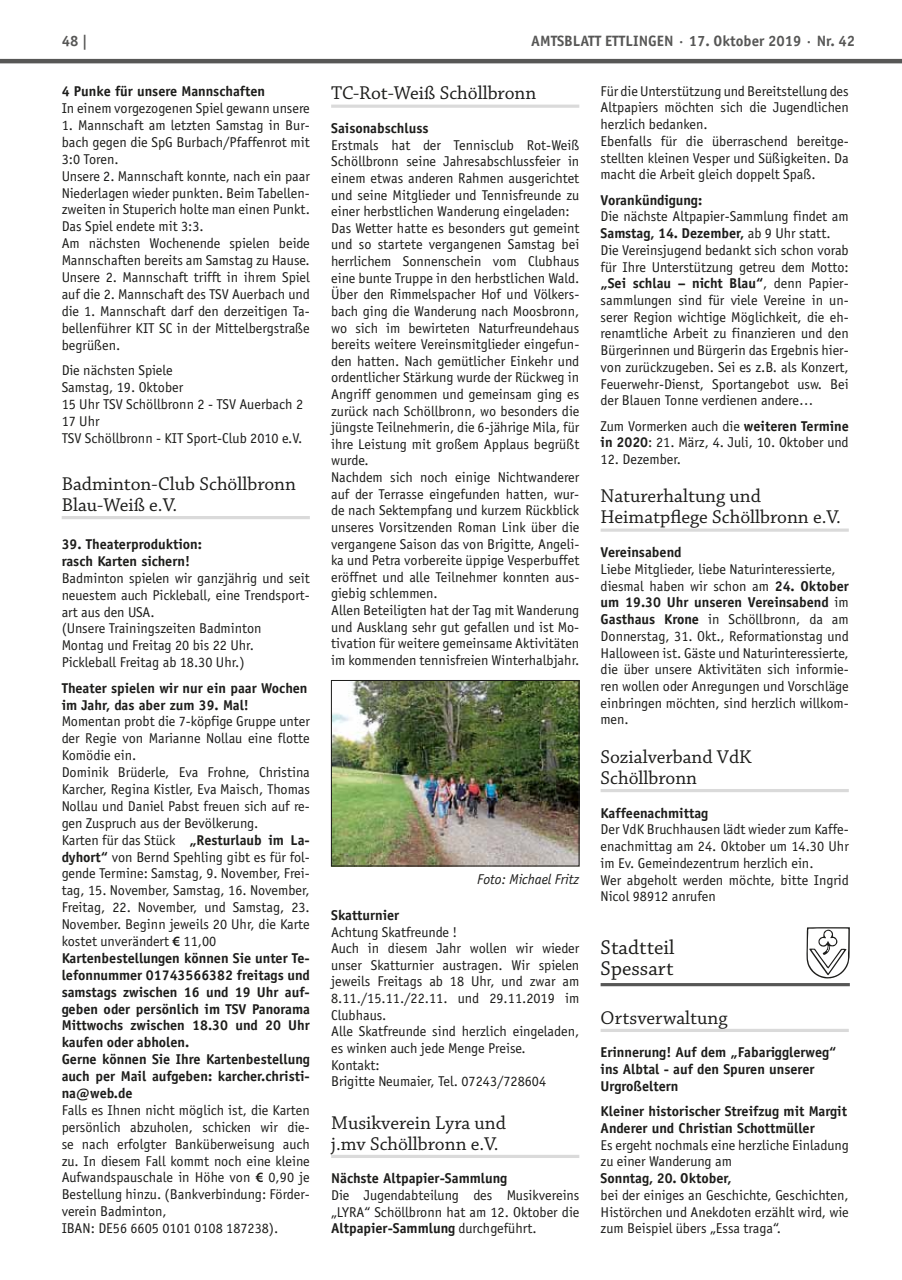
<style>
.page{position:relative;width:902px;height:1280px;background:#fff}
.page>*{position:absolute;margin:0;border:0;box-sizing:border-box;transform-origin:0 0}
.t1{font:21px/21px "Chaparral Pro";color:#1d1d1b}
.t2{font:19.5px/21.1px "Chaparral Pro";color:#1d1d1b}
.t3{font:700 15px "Officina Sans";color:#575756}
.t4{font:14.25px/17px "Officina Sans";color:#1d1d1b}
.t5{font:700 14.25px/16.8px "Officina Sans";color:#1d1d1b}
.t6{font:italic 14.25px "Officina Sans";color:#1d1d1b}
.s1{font-weight:700}
.s2{font-family:"Myriad Pro";font-weight:600}
</style>
<div class="page">
<hr style="left:0;top:59px;width:901px;height:4px;background:#575756">
<hr style="left:62px;top:516px;width:248px;height:3px;background:#dadada">
<hr style="left:331px;top:105px;width:248px;height:3px;background:#dadada">
<hr style="left:331px;top:1155px;width:248px;height:3px;background:#dadada">
<img style="left:333px;top:682px;width:244px;height:182px">
<div style="left:331px;top:680px;width:248px;height:186px;border:1px solid #1d1d1b"></div>
<hr style="left:600px;top:528px;width:248px;height:4px;background:#e4e4e4">
<hr style="left:600px;top:789px;width:248px;height:3px;background:#dadada">
<hr style="left:600px;top:1029px;width:248px;height:3px;background:#dadada">
<svg style="left:806px;top:927px;width:43px;height:52px"></svg>
<hr style="left:600px;top:983px;width:249px;height:3px;background:#575756">
<p class="t3" style="left:62px;top:32px;width:28px">48 |</p>
<p class="t3" style="left:531px;top:32px;width:325px">Amtsblatt Ettlingen · 17. Oktober 2019 · Nr. 42</p>
<p class="t5" style="left:62px;top:83px;width:205px">4 Punke für unsere Mannschaften</p>
<p class="t4" style="left:62px;top:100px;width:250px">In einem vorgezogenen Spiel gewann unsere</p>
<p class="t4" style="left:62px;top:117px;width:250px">1. Mannschaft am letzten Samstag in Bur&shy;bach gegen die SpG Burbach/Pfaffenrot mit 3:0 Toren.<br>Unsere 2. Mannschaft konnte, nach ein paar Niederlagen wieder punkten. Beim Tabellen&shy;zweiten in Stuperich holte man einen Punkt.<br>Das Spiel endete mit 3:3.<br>Am nächsten Wochenende spielen beide Mannschaften bereits am Samstag zu Hause.<br>Unsere 2. Mannschaft trifft in ihrem Spiel auf die 2. Mannschaft des TSV Auerbach und die 1. Mannschaft darf den derzeitigen Ta&shy;bellenführer KIT SC in der Mittelbergstraße begrüßen.</p>
<p class="t4" style="left:62px;top:362px;width:243px">Die nächsten Spiele<br>Samstag, 19. Oktober<br>15 Uhr TSV Schöllbronn 2 - TSV Auerbach 2<br>17 Uhr<br>TSV Schöllbronn - KIT Sport-Club 2010 e.V.</p>
<h2 class="t2" style="left:62px;top:473px;width:236px">Badminton-Club Schöllbronn<br>Blau-Weiß e.V.</h2>
<p class="t5" style="left:62px;top:536px;width:142px">39. Theaterproduktion: rasch Karten sichern!</p>
<p class="t4" style="left:62px;top:569px;width:250px">Badminton spielen wir ganzjährig und seit neuestem auch Pickleball, eine Trendsport&shy;art aus den USA.<br>(Unsere Trainingszeiten Badminton<br>Montag und Freitag 20 bis 22 Uhr.<br>Pickleball Freitag ab 18.30 Uhr.)</p>
<p class="t5" style="left:62px;top:679px;width:247px">Theater spielen wir nur ein paar Wochen im Jahr, das aber zum 39. Mal!</p>
<p class="t4" style="left:62px;top:713px;width:250px">Momentan probt die 7-köpfige Gruppe unter der Regie von Marianne Nollau eine flotte Komödie ein.<br>Dominik Brüderle, Eva Frohne, Christina Karcher, Regina Kistler, Eva Maisch, Thomas Nollau und Daniel Pabst freuen sich auf re&shy;gen Zuspruch aus der Bevölkerung.<br>Karten für das Stück <span class="s1">„Resturlaub im La&shy;dyhort“</span> von Bernd Spehling gibt es für fol&shy;gende Termine: Samstag, 9. November, Frei&shy;tag, 15. November, Samstag, 16. November, Freitag, 22. November, und Samstag, 23.<br>November. Beginn jeweils 20 Uhr, die Karte kostet unverändert <span class="s2">€</span> 11,00<br><span class="s1">Kartenbestellungen können Sie unter Te&shy;lefonnummer 01743566382 freitags und samstags zwischen 16 und 19 Uhr auf&shy;geben oder persönlich im TSV Panorama Mittwochs zwischen 18.30 und 20 Uhr kaufen oder abholen.<br>Gerne können Sie Ihre Kartenbestellung auch per Mail aufgeben: karcher.christi&shy;na@web.de</span></p>
<p class="t4" style="left:62px;top:1101px;width:250px">Falls es Ihnen nicht möglich ist, die Karten persönlich abzuholen, schicken wir die&shy;se nach erfolgter Banküberweisung auch zu. In diesem Fall kommt noch eine kleine Aufwandspauschale in Höhe von <span class="s2">€</span> 0,90 je Bestellung hinzu. (Bankverbindung: Förder&shy;verein Badminton,<br>IBAN: DE56 6605 0101 0108 187238).</p>
<p class="t4" style="left:600px;top:83px;width:250px">Für die Unterstützung und Bereitstellung des Altpapiers möchten sich die Jugendlichen herzlich bedanken.<br>Ebenfalls für die überraschend bereitge&shy;stellten kleinen Vesper und Süßigkeiten. Da macht die Arbeit gleich doppelt Spaß.</p>
<p class="t5" style="left:600px;top:191px;width:103px">Vorankündigung:</p>
<p class="t4" style="left:600px;top:208px;width:250px">Die nächste Altpapier-Sammlung findet am <span class="s1">Samstag, 14. Dezember,</span> ab 9 Uhr statt.<br>Die Vereinsjugend bedankt sich schon vorab für Ihre Unterstützung getreu dem Motto: <span class="s1">„Sei schlau – nicht Blau“</span>, denn Papier&shy;sammlungen sind für viele Vereine in un&shy;serer Region wichtige Möglichkeit, die eh&shy;renamtliche Arbeit zu finanzieren und den Bürgerinnen und Bürgerin das Ergebnis hier&shy;von zurückzugeben. Sei es z.B. als Konzert, Feuerwehr-Dienst, Sportangebot usw. Bei der Blauen Tonne verdienen andere…</p>
<p class="t4" style="left:600px;top:417px;width:250px">Zum Vormerken auch die <span class="s1">weiteren Termine in 2020</span>: 21. März, 4. Juli, 10. Oktober und</p>
<p class="t4" style="left:600px;top:451px;width:82px">12. Dezember.</p>
<h2 class="t2" style="left:600px;top:486px;width:242px">Naturerhaltung und<br>Heimatpflege Schöllbronn e.V.</h2>
<p class="t5" style="left:600px;top:544px;width:82px">Vereinsabend</p>
<p class="t4" style="left:600px;top:561px;width:250px">Liebe Mitglieder, liebe Naturinteressierte, diesmal haben wir schon am <span class="s1">24. Oktober um 19.30 Uhr unseren Vereinsabend</span> im <span class="s1">Gasthaus Krone</span> in Schöllbronn, da am Donnerstag, 31. Okt., Reformationstag und Halloween ist. Gäste und Naturinteressierte, die über unsere Aktivitäten sich informie&shy;ren wollen oder Anregungen und Vorschläge einbringen möchten, sind herzlich willkom&shy;men.</p>
<h2 class="t2" style="left:600px;top:747px;width:152px">Sozialverband VdK<br>Schöllbronn</h2>
<p class="t5" style="left:600px;top:804px;width:109px">Kaffeenachmittag</p>
<p class="t4" style="left:600px;top:821px;width:250px">Der VdK Bruchhausen lädt wieder zum Kaffe&shy;enachmittag am 24. Oktober um 14.30 Uhr im Ev. Gemeindezentrum herzlich ein.<br>Wer abgeholt werden möchte, bitte Ingrid Nicol 98912 anrufen</p>
<h1 class="t1" style="left:600px;top:938px;width:75px">Stadtteil<br>Spessart</h1>
<h2 class="t2" style="left:600px;top:1008px;width:128px">Ortsverwaltung</h2>
<p class="t5" style="left:600px;top:1044px;width:237px">Erinnerung! Auf dem „Fabarigglerweg“ ins Albtal - auf den Spuren unserer<br>Urgroßeltern</p>
<p class="t5" style="left:600px;top:1103px;width:248px">Kleiner historischer Streifzug mit Margit<br>Anderer und Christian Schottmüller</p>
<p class="t4" style="left:600px;top:1136px;width:250px">Es ergeht nochmals eine herzliche Einladung zu einer Wanderung am</p>
<p class="t5" style="left:600px;top:1170px;width:133px">Sonntag, 20. Oktober,</p>
<p class="t4" style="left:600px;top:1186px;width:250px;text-align:justify">bei der einiges an Geschichte, Geschichten, Histörchen und Anekdoten erzählt wird, wie zum Beispiel übers „Essa traga“.</p>
<h2 class="t2" style="left:331px;top:83px;width:207px">TC-Rot-Weiß Schöllbronn</h2>
<p class="t5" style="left:331px;top:120px;width:99px">Saisonabschluss</p>
<p class="t4" style="left:331px;top:137px;width:250px">Erstmals hat der Tennisclub Rot-Weiß Schöllbronn seine Jahresabschlussfeier in einem etwas anderen Rahmen ausgerichtet und seine Mitglieder und Tennisfreunde zu einer herbstlichen Wanderung eingeladen:<br>Das Wetter hatte es besonders gut gemeint und so startete vergangenen Samstag bei herrlichem Sonnenschein vom Clubhaus eine bunte Truppe in den herbstlichen Wald.<br>Über den Rimmelspacher Hof und Völkers&shy;bach ging die Wanderung nach Moosbronn, wo sich im bewirteten Naturfreundehaus bereits weitere Vereinsmitglieder eingefun&shy;den hatten. Nach gemütlicher Einkehr und ordentlicher Stärkung wurde der Rückweg in Angriff genommen und gemeinsam ging es zurück nach Schöllbronn, wo besonders die jüngste Teilnehmerin, die 6-jährige Mila, für ihre Leistung mit großem Applaus begrüßt wurde.<br>Nachdem sich noch einige Nichtwanderer auf der Terrasse eingefunden hatten, wur&shy;de nach Sektempfang und kurzem Rückblick unseres Vorsitzenden Roman Link über die vergangene Saison das von Brigitte, Angeli&shy;ka und Petra vorbereite üppige Vesperbuffet eröffnet und alle Teilnehmer konnten aus&shy;giebig schlemmen.<br>Allen Beteiligten hat der Tag mit Wanderung und Ausklang sehr gut gefallen und ist Mo&shy;tivation für weitere gemeinsame Aktivitäten im kommenden tennisfreien Winterhalbjahr.</p>
<p class="t6" style="left:477px;top:871px;width:103px">Foto: Michael Fritz</p>
<p class="t5" style="left:331px;top:906px;width:70px">Skatturnier</p>
<p class="t4" style="left:331px;top:923px;width:250px">Achtung Skatfreunde !<br>Auch in diesem Jahr wollen wir wieder unser Skatturnier austragen. Wir spielen jeweils Freitags ab 18 Uhr, und zwar am<br>8.11./15.11./22.11. und 29.11.2019 im<br>Clubhaus.<br>Alle Skatfreunde sind herzlich eingeladen, es winken auch jede Menge Preise.<br>Kontakt:<br>Brigitte Neumaier, Tel. 07243/728604</p>
<h2 class="t2" style="left:331px;top:1112px;width:176px">Musikverein Lyra und j.mv Schöllbronn e.V.</h2>
<p class="t5" style="left:331px;top:1170px;width:178px">N ächste Altpapier-Sammlung</p>
<p class="t4" style="left:331px;top:1187px;width:250px;text-align:justify">Die Jugendabteilung des Musikvereins „LYRA“ Schöllbronn hat am 12. Oktober die <span class="s1">Altpapier-Sammlung</span> durchgeführt.</p>
</div>
